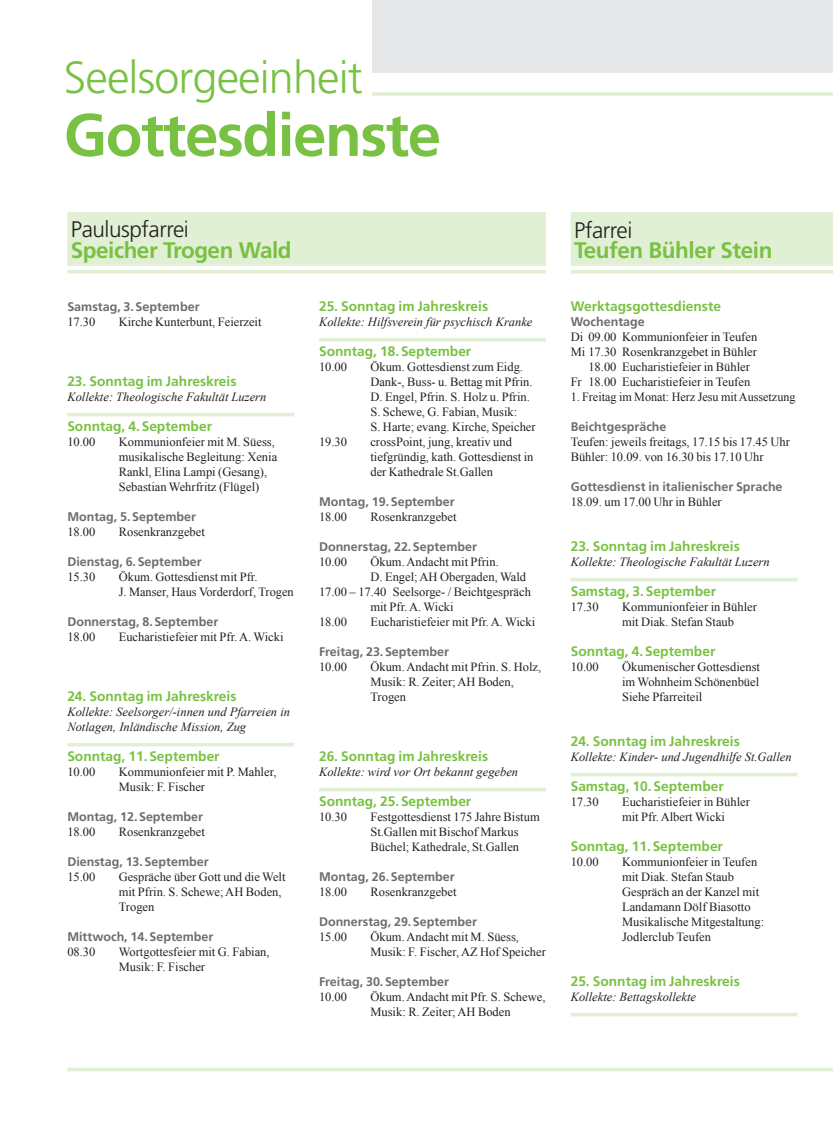
<style>
.page{position:relative;width:833px;height:1134px;background:#fff}
.page>*{position:absolute;margin:0;border:0;box-sizing:border-box;transform-origin:0 0}
.t1{font:700 60px "Frutiger LT Std";letter-spacing:-.025em;color:#79c142}
.t2{font:300 45px "Frutiger LT Std";letter-spacing:-.02em;color:#79c142}
.t3{font:700 22.5px "Frutiger LT Std";letter-spacing:-.02em;color:#79c142}
.t4{font:300 22.5px "Frutiger LT Std";letter-spacing:-.02em;color:#231f20}
.t5{font:700 13.75px "Frutiger LT Std";color:#79c142}
.t6{font:12.5px/15px "Times New Roman";color:#231f20}
.t7{font:700 12.5px "Frutiger LT Std";color:#6c6d70}
.t8{font:italic 12.5px/15px "Times New Roman";color:#231f20}
</style>
<div class="page">
<div style="left:67px;top:212px;width:479px;height:54px;background:#e1efd4"></div>
<hr style="left:67px;top:270px;width:479px;height:3px;background:#e1efd4">
<div style="left:570px;top:212px;width:263px;height:54px;background:#e1efd4"></div>
<hr style="left:570px;top:270px;width:263px;height:3px;background:#e1efd4">
<div style="left:372px;top:0;width:461px;height:73px;background:#e6e7e9"></div>
<hr style="left:372px;top:92px;width:461px;height:4px;background:#e1efd4">
<hr style="left:67px;top:1068px;width:766px;height:3px;background:#e1efd4">
<hr style="left:67px;top:413px;width:227px;height:3px;background:#e1efd4">
<hr style="left:67px;top:743px;width:227px;height:3px;background:#e1efd4">
<hr style="left:319px;top:338px;width:227px;height:3px;background:#e1efd4">
<hr style="left:319px;top:788px;width:227px;height:3px;background:#e1efd4">
<hr style="left:570px;top:578px;width:227px;height:3px;background:#e1efd4">
<hr style="left:570px;top:773px;width:227px;height:3px;background:#e1efd4">
<hr style="left:570px;top:1013px;width:227px;height:3px;background:#e1efd4">
<h2 class="t2" style="left:64px;top:52px;width:301px">Seelsorgeeinheit</h2>
<h1 class="t1" style="left:64px;top:100px;width:379px">Gottesdienste</h1>
<h3 class="t4" style="left:71px;top:217px;width:119px">Pauluspfarrei</h3>
<h3 class="t3" style="left:71px;top:236px;width:222px">Speicher Trogen Wald</h3>
<p class="t7" style="left:67px;top:299px;width:134px">Samstag, 3.September</p>
<p class="t6" style="left:67px;top:314px;width:30px">17.30</p>
<p class="t6" style="left:119px;top:314px;width:144px">Kirche Kunterbunt, Feierzeit</p>
<p class="t5" style="left:67px;top:373px;width:171px">23. Sonntag im Jahreskreis</p>
<p class="t8" style="left:67px;top:389px;width:200px">Kollekte: Theologische Fakultät Luzern</p>
<p class="t5" style="left:67px;top:418px;width:146px">Sonntag, 4.September</p>
<p class="t6" style="left:67px;top:434px;width:30px">10.00</p>
<p class="t6" style="left:119px;top:434px;width:160px">Kommunionfeier mit M. Süess, musikalische Begleitung: Xenia<br>Rankl, Elina Lampi (Gesang),<br>Sebastian Wehrfritz (Flügel)</p>
<p class="t7" style="left:67px;top:509px;width:130px">Montag, 5.September</p>
<p class="t6" style="left:67px;top:524px;width:30px">18.00</p>
<p class="t6" style="left:119px;top:524px;width:88px">Rosenkranzgebet</p>
<p class="t7" style="left:67px;top:554px;width:136px">Dienstag, 6.September</p>
<p class="t6" style="left:67px;top:569px;width:30px">15.30</p>
<p class="t6" style="left:119px;top:569px;width:176px">Ökum. Gottesdienst mit Pfr.<br>J. Manser, Haus Vorderdorf, Trogen</p>
<p class="t7" style="left:67px;top:614px;width:152px">Donnerstag, 8.September</p>
<p class="t6" style="left:67px;top:629px;width:30px">18.00</p>
<p class="t6" style="left:119px;top:629px;width:166px">Eucharistiefeier mit Pfr. A. Wicki</p>
<p class="t5" style="left:67px;top:688px;width:171px">24. Sonntag im Jahreskreis</p>
<p class="t8" style="left:67px;top:704px;width:224px">Kollekte: Seelsorger/-innen und Pfarreien in<br>Notlagen, Inländische Mission, Zug</p>
<p class="t5" style="left:67px;top:748px;width:154px">Sonntag, 11.September</p>
<p class="t6" style="left:67px;top:764px;width:30px">10.00</p>
<p class="t6" style="left:119px;top:764px;width:159px">Kommunionfeier mit P. Mahler,<br>Musik: F. Fischer</p>
<p class="t7" style="left:67px;top:809px;width:137px">Montag, 12.September</p>
<p class="t6" style="left:67px;top:824px;width:30px">18.00</p>
<p class="t6" style="left:119px;top:824px;width:88px">Rosenkranzgebet</p>
<p class="t7" style="left:67px;top:854px;width:143px">Dienstag, 13.September</p>
<p class="t6" style="left:67px;top:869px;width:30px">15.00</p>
<p class="t6" style="left:119px;top:869px;width:168px">Gespräche über Gott und die Welt mit Pfrin. S. Schewe; AH Boden,<br>Trogen</p>
<p class="t7" style="left:67px;top:929px;width:148px">Mittwoch, 14.September</p>
<p class="t6" style="left:67px;top:944px;width:30px">08.30</p>
<p class="t6" style="left:119px;top:944px;width:152px">Wortgottesfeier mit G. Fabian,<br>Musik: F. Fischer</p>
<p class="t5" style="left:319px;top:298px;width:171px">25. Sonntag im Jahreskreis</p>
<p class="t8" style="left:319px;top:314px;width:215px">Kollekte: Hilfsverein für psychisch Kranke</p>
<p class="t5" style="left:319px;top:343px;width:154px">Sonntag, 18.September</p>
<p class="t6" style="left:319px;top:359px;width:30px">10.00</p>
<p class="t6" style="left:370px;top:359px;width:167px">Ökum. Gottesdienst zum Eidg.<br>Dank-, Buss- u. Bettag mit Pfrin.<br>D. Engel, Pfrin. S. Holz u. Pfrin.<br>S. Schewe, G. Fabian, Musik:<br>S. Harte; evang. Kirche, Speicher</p>
<p class="t6" style="left:319px;top:434px;width:30px">19.30</p>
<p class="t6" style="left:370px;top:434px;width:165px">crossPoint, jung, kreativ und tiefgründig, kath. Gottesdienst in der Kathedrale St.Gallen</p>
<p class="t7" style="left:319px;top:494px;width:137px">Montag, 19.September</p>
<p class="t6" style="left:319px;top:509px;width:30px">18.00</p>
<p class="t6" style="left:370px;top:509px;width:88px">Rosenkranzgebet</p>
<p class="t7" style="left:319px;top:539px;width:159px">Donnerstag, 22.September</p>
<p class="t6" style="left:319px;top:554px;width:30px">10.00</p>
<p class="t6" style="left:370px;top:554px;width:130px">Ökum. Andacht mit Pfrin.</p>
<p class="t6" style="left:370px;top:569px;width:157px">D. Engel; AH Obergaden, Wald</p>
<p class="t6" style="left:319px;top:584px;width:213px">17.00 – 17.40 Seelsorge- / Beichtgespräch</p>
<p class="t6" style="left:370px;top:599px;width:85px">mit Pfr. A. Wicki</p>
<p class="t6" style="left:319px;top:614px;width:30px">18.00</p>
<p class="t6" style="left:370px;top:614px;width:166px">Eucharistiefeier mit Pfr. A. Wicki</p>
<p class="t7" style="left:319px;top:644px;width:131px">Freitag, 23.September</p>
<p class="t6" style="left:319px;top:659px;width:30px">10.00</p>
<p class="t6" style="left:370px;top:659px;width:172px">Ökum. Andacht mit Pfrin. S. Holz,<br>Musik: R. Zeiter; AH Boden,<br>Trogen</p>
<p class="t5" style="left:319px;top:748px;width:171px">26. Sonntag im Jahreskreis</p>
<p class="t8" style="left:319px;top:764px;width:201px">Kollekte: wird vor Ort bekannt gegeben</p>
<p class="t5" style="left:319px;top:793px;width:154px">Sonntag, 25.September</p>
<p class="t6" style="left:319px;top:809px;width:30px">10.30</p>
<p class="t6" style="left:370px;top:809px;width:171px">Festgottesdienst 175 Jahre Bistum<br>St.Gallen mit Bischof Markus<br>Büchel; Kathedrale, St.Gallen</p>
<p class="t7" style="left:319px;top:869px;width:137px">Montag, 26.September</p>
<p class="t6" style="left:319px;top:884px;width:30px">18.00</p>
<p class="t6" style="left:370px;top:884px;width:88px">Rosenkranzgebet</p>
<p class="t7" style="left:319px;top:914px;width:159px">Donnerstag, 29.September</p>
<p class="t6" style="left:319px;top:929px;width:30px">15.00</p>
<p class="t6" style="left:370px;top:929px;width:177px">Ökum. Andacht mit M. Süess,<br>Musik: F. Fischer, AZ Hof Speicher</p>
<p class="t7" style="left:319px;top:974px;width:131px">Freitag, 30.September</p>
<p class="t6" style="left:319px;top:989px;width:30px">10.00</p>
<p class="t6" style="left:370px;top:989px;width:176px">Ökum. Andacht mit Pfr. S. Schewe,<br>Musik: R. Zeiter; AH Boden</p>
<h3 class="t4" style="left:574px;top:217px;width:60px">Pfarrei</h3>
<h3 class="t3" style="left:574px;top:236px;width:200px">Teufen Bühler Stein</h3>
<p class="t5" style="left:570px;top:298px;width:152px">Werktagsgottesdienste</p>
<p class="t7" style="left:570px;top:314px;width:76px">Wochentage</p>
<p class="t6" style="left:570px;top:329px;width:188px">Di 09.00 Kommunionfeier in Teufen</p>
<p class="t6" style="left:570px;top:344px;width:188px">Mi 17.30 Rosenkranzgebet in Bühler</p>
<p class="t6" style="left:588px;top:359px;width:163px">18.00 Eucharistiefeier in Bühler</p>
<p class="t6" style="left:570px;top:374px;width:181px">Fr 18.00 Eucharistiefeier in Teufen</p>
<p class="t6" style="left:570px;top:389px;width:226px">1. Freitag im Monat: Herz Jesu mit Aussetzung</p>
<p class="t7" style="left:570px;top:419px;width:97px">Beichtgespräche</p>
<p class="t6" style="left:570px;top:434px;width:221px">Teufen: jeweils freitags, 17.15 bis 17.45 Uhr<br>Bühler: 10.09. von 16.30 bis 17.10 Uhr</p>
<p class="t7" style="left:570px;top:479px;width:213px">Gottesdienst in italienischer Sprache</p>
<p class="t6" style="left:570px;top:494px;width:153px">18.09. um 17.00 Uhr in Bühler</p>
<p class="t5" style="left:570px;top:538px;width:171px">23. Sonntag im Jahreskreis</p>
<p class="t8" style="left:570px;top:554px;width:200px">Kollekte: Theologische Fakultät Luzern</p>
<p class="t5" style="left:570px;top:583px;width:147px">Samstag, 3.September</p>
<p class="t6" style="left:570px;top:599px;width:30px">17.30</p>
<p class="t6" style="left:622px;top:599px;width:136px">Kommunionfeier in Bühler mit Diak. Stefan Staub</p>
<p class="t5" style="left:570px;top:643px;width:146px">Sonntag, 4.September</p>
<p class="t6" style="left:570px;top:659px;width:30px">10.00</p>
<p class="t6" style="left:622px;top:659px;width:139px;text-align:justify">Ökumenischer Gottesdienst im Wohnheim Schönenbüel Siehe Pfarreiteil</p>
<p class="t5" style="left:570px;top:733px;width:171px">24. Sonntag im Jahreskreis</p>
<p class="t8" style="left:570px;top:749px;width:222px">Kollekte: Kinder- und Jugendhilfe St.Gallen</p>
<p class="t5" style="left:570px;top:778px;width:155px">Samstag, 10.September</p>
<p class="t6" style="left:570px;top:794px;width:30px">17.30</p>
<p class="t6" style="left:622px;top:794px;width:129px">Eucharistiefeier in Bühler mit Pfr. Albert Wicki</p>
<p class="t5" style="left:570px;top:838px;width:154px">Sonntag, 11.September</p>
<p class="t6" style="left:570px;top:854px;width:30px">10.00</p>
<p class="t6" style="left:622px;top:854px;width:144px">Kommunionfeier in Teufen mit Diak. Stefan Staub<br>Gespräch an der Kanzel mit<br>Landamann Dölf Biasotto<br>Musikalische Mitgestaltung:<br>Jodlerclub Teufen</p>
<p class="t5" style="left:570px;top:973px;width:171px">25. Sonntag im Jahreskreis</p>
<p class="t8" style="left:570px;top:989px;width:127px">Kollekte: Bettagskollekte</p>
</div>
